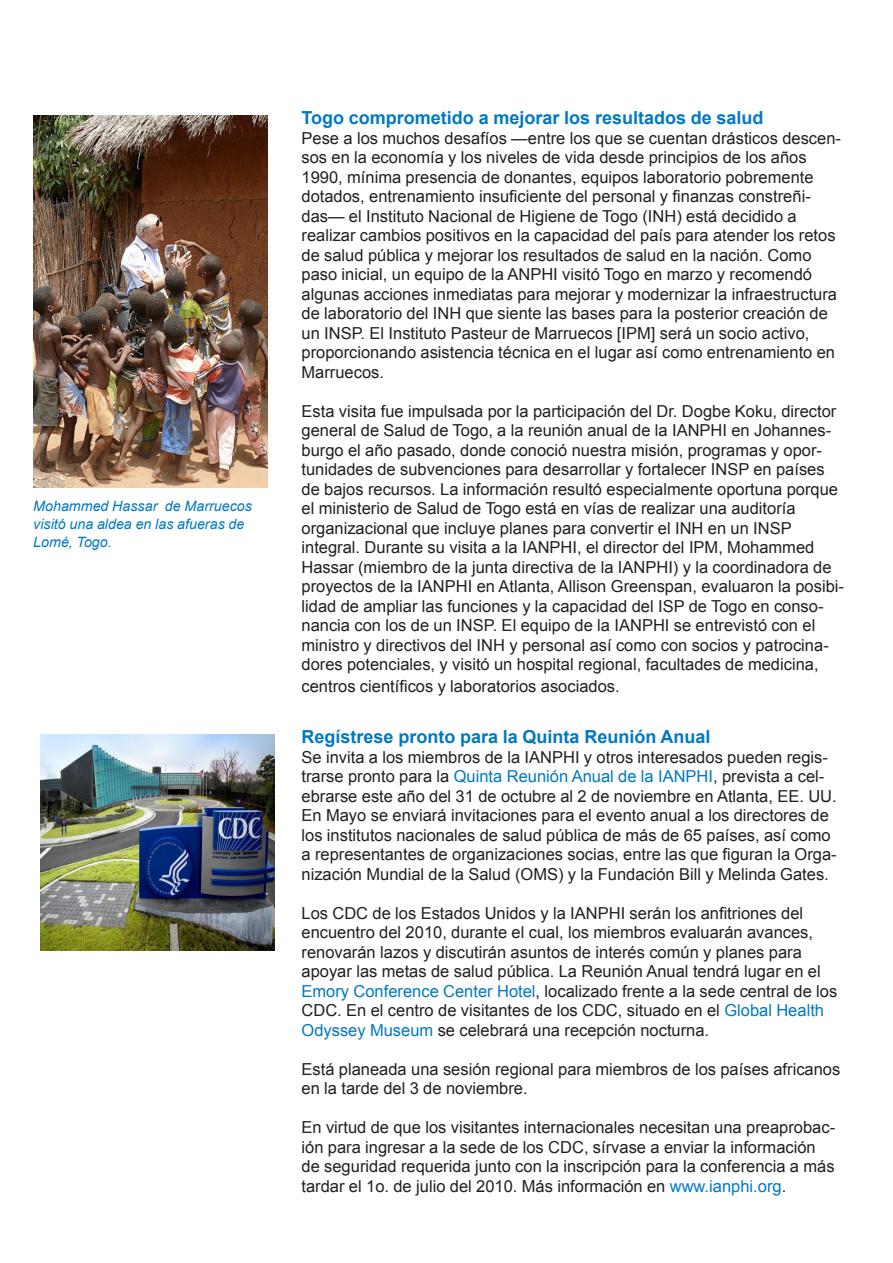
<style>
.page{position:relative;width:893px;height:1263px;background:#fff}
.page>*{position:absolute;margin:0;border:0;box-sizing:border-box;transform-origin:0 0}
.t1{font:700 18px "Arial";color:#0079c2}
.t2{font:16.5px/19.5px "Arial";color:#231f20}
.t3{font:italic 14.25px/18px "Arial";color:#0079c2}
.s1{color:#0079c2}
</style>
<div class="page">
<img style="left:40px;top:734px;width:234px;height:217px">
<img style="left:34px;top:116px;width:234px;height:372px">
<p class="t3" style="left:33px;top:497px;width:220px">Mohammed Hassar de Marruecos visitó una aldea en las afueras de<br>Lomé, Togo.</p>
<p class="t1" style="left:302px;top:106px;width:464px">Togo comprometido a mejorar los resultados de salud</p>
<p class="t2" style="left:302px;top:128px;width:541px">Pese a los muchos desafíos —entre los que se cuentan drásticos descen&shy;sos en la economía y los niveles de vida desde principios de los años 1990, mínima presencia de donantes, equipos laboratorio pobremente dotados, entrenamiento insuficiente del personal y finanzas constreñi&shy;das— el Instituto Nacional de Higiene de Togo (INH) está decidido a realizar cambios positivos en la capacidad del país para atender los retos de salud pública y mejorar los resultados de salud en la nación. Como paso inicial, un equipo de la ANPHI visitó Togo en marzo y recomendó algunas acciones inmediatas para mejorar y modernizar la infraestructura de laboratorio del INH que siente las bases para la posterior creación de un INSP. El Instituto Pasteur de Marruecos [IPM] será un socio activo, proporcionando asistencia técnica en el lugar así como entrenamiento en Marruecos.</p>
<p class="t2" style="left:302px;top:401px;width:544px">Esta visita fue impulsada por la participación del Dr. Dogbe Koku, director general de Salud de Togo, a la reunión anual de la IANPHI en Johannes&shy;burgo el año pasado, donde conoció nuestra misión, programas y opor&shy;tunidades de subvenciones para desarrollar y fortalecer INSP en países de bajos recursos. La información resultó especialmente oportuna porque el ministerio de Salud de Togo está en vías de realizar una auditoría organizacional que incluye planes para convertir el INH en un INSP integral. Durante su visita a la IANPHI, el director del IPM, Mohammed Hassar (miembro de la junta directiva de la IANPHI) y la coordinadora de proyectos de la IANPHI en Atlanta, Allison Greenspan, evaluaron la posibi&shy;lidad de ampliar las funciones y la capacidad del ISP de Togo en conso&shy;nancia con los de un INSP. El equipo de la IANPHI se entrevistó con el ministro y directivos del INH y personal así como con socios y patrocina&shy;dores potenciales, y visitó un hospital regional, facultades de medicina,</p>
<p class="t2" style="left:302px;top:677px;width:320px">centros científicos y laboratorios asociados.</p>
<p class="t1" style="left:302px;top:725px;width:410px">Regístrese pronto para la Quinta Reunión Anual</p>
<p class="t2" style="left:302px;top:747px;width:537px">Se invita a los miembros de la IANPHI y otros interesados pueden regis&shy;trarse pronto para la <span class="s1">Quinta Reunión Anual de la IANPHI</span>, prevista a cel&shy;ebrarse este año del 31 de octubre al 2 de noviembre en Atlanta, EE. UU.<br>En Mayo se enviará invitaciones para el evento anual a los directores de los institutos nacionales de salud pública de más de 65 países, así como a representantes de organizaciones socias, entre las que figuran la Orga&shy;nización Mundial de la Salud (OMS) y la Fundación Bill y Melinda Gates.</p>
<p class="t2" style="left:302px;top:903px;width:537px">Los CDC de los Estados Unidos y la IANPHI serán los anfitriones del encuentro del 2010, durante el cual, los miembros evaluarán avances, renovarán lazos y discutirán asuntos de interés común y planes para apoyar las metas de salud pública. La Reunión Anual tendrá lugar en el <span class="s1">Emory Conference Center Hotel</span>, localizado frente a la sede central de los CDC. En el centro de visitantes de los CDC, situado en el <span class="s1">Global Health Odyssey Museum</span> se celebrará una recepción nocturna.</p>
<p class="t2" style="left:302px;top:1059px;width:540px">Está planeada una sesión regional para miembros de los países africanos en la tarde del 3 de noviembre.</p>
<p class="t2" style="left:302px;top:1118px;width:535px">En virtud de que los visitantes internacionales necesitan una preaprobac&shy;ión para ingresar a la sede de los CDC, sírvase a enviar la información de seguridad requerida junto con la inscripción para la conferencia a más tardar el 1o. de julio del 2010. Más información en <span class="s1">www.ianphi.org</span>.</p>
</div>
